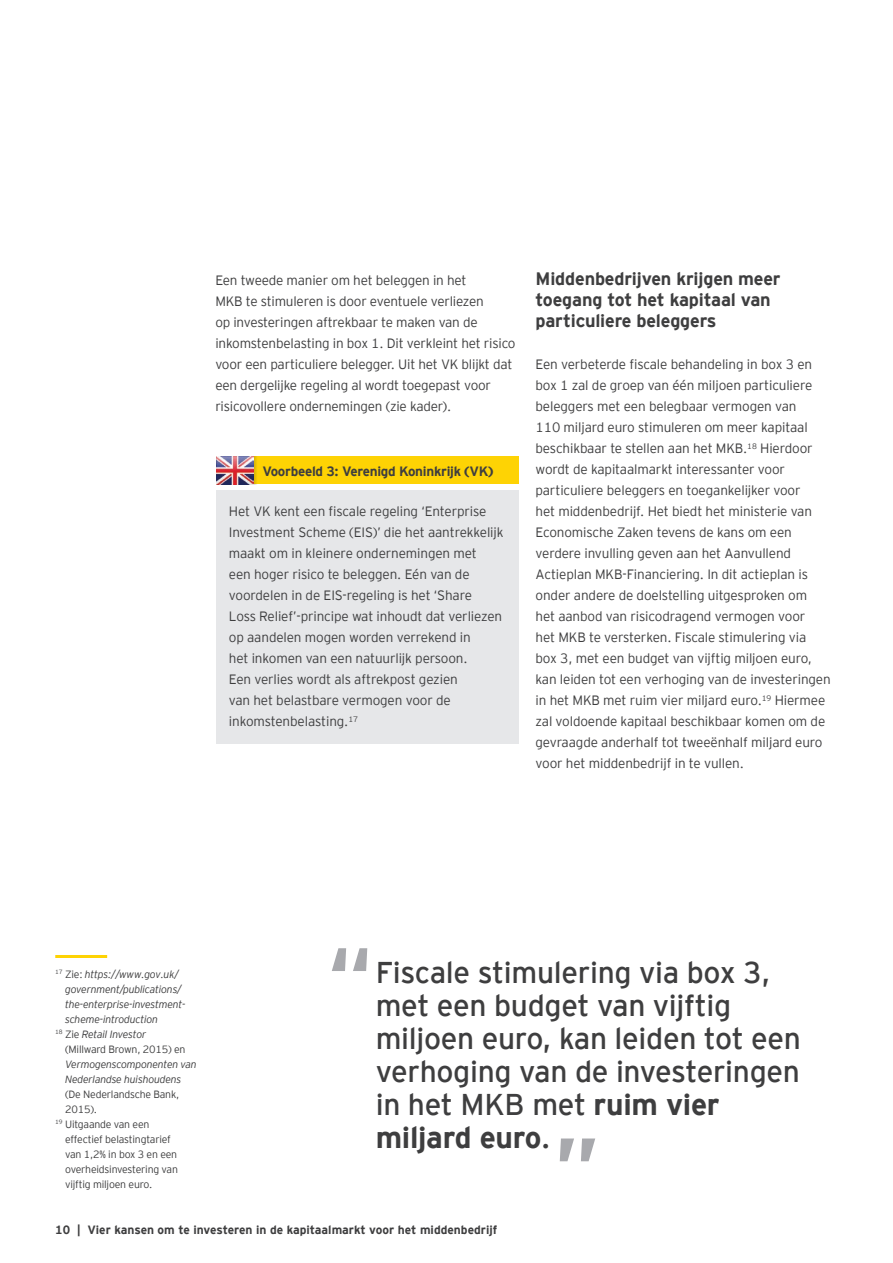
<style>
.page{position:relative;width:893px;height:1263px;background:#fff}
.page>*{position:absolute;margin:0;border:0;box-sizing:border-box;transform-origin:0 0}
.K-Body_copy{font:700 81px "EY Interstate";color:#a8a9ad}
.t1{font:30px/33px "EY Interstate";letter-spacing:-.01em;color:#3e3e3f}
.G-Header_2{font:700 18px/21px "EY Interstate";letter-spacing:-.01em;color:#3e3e3f}
.K-Body_copy-2{font:300 13.5px/21px "EY Interstate";letter-spacing:-.01em;color:#3e3e3f}
.K-Body_copy-3{font:700 13.5px "EY Interstate";letter-spacing:-.02em;color:#3e3e3f}
.t2{font:700 12px "EY Interstate";color:#3e3e3f}
.Voetnoten{font:italic 300 10.5px/15px "EY Interstate";letter-spacing:-.02em;color:#3e3e3f}
.Voetnoten-2{font:300 10.5px/15px "EY Interstate";letter-spacing:-.02em;color:#3e3e3f}
.s1{font-style:normal}
.s2{font-weight:700}
</style>
<div class="page">
<div style="left:216px;top:491px;width:302px;height:253px;background:#e6e7e9"></div>
<div style="left:254px;top:456px;width:264px;height:28px;background:#fed304"></div>
<div style="left:252px;top:456px;width:5px;height:28px;background:#e0bb03"></div>
<img style="left:216px;top:456px;width:38px;height:28px">
<hr style="left:55px;top:955px;width:52px;height:3px;background:#fed304">
<p class="K-Body_copy-2" style="left:215px;top:269px;width:302px">Een tweede manier om het beleggen in het<br>MKB te stimuleren is door eventuele verliezen<br>op investeringen aftrekbaar te maken van de inkomstenbelasting in box 1. Dit verkleint het risico voor een particuliere belegger. Uit het VK blijkt dat een dergelijke regeling al wordt toegepast voor risicovollere ondernemingen (zie kader).</p>
<p class="G-Header_2" style="left:535px;top:267px;width:247px">Middenbedrijven krijgen meer toegang tot het kapitaal van particuliere beleggers</p>
<p class="K-Body_copy-2" style="left:535px;top:353px;width:297px">Een verbeterde fiscale behandeling in box 3 en box 1 zal de groep van één miljoen particuliere beleggers met een belegbaar vermogen van<br>110 miljard euro stimuleren om meer kapitaal beschikbaar te stellen aan het MKB.<sup>18</sup> Hierdoor wordt de kapitaalmarkt interessanter voor particuliere beleggers en toegankelijker voor<br>het middenbedrijf. Het biedt het ministerie van Economische Zaken tevens de kans om een verdere invulling geven aan het Aanvullend Actieplan MKB-Financiering. In dit actieplan is onder andere de doelstelling uitgesproken om<br>het aanbod van risicodragend vermogen voor<br>het MKB te versterken. Fiscale stimulering via box 3, met een budget van vijftig miljoen euro, kan leiden tot een verhoging van de investeringen in het MKB met ruim vier miljard euro.<sup>19</sup> Hiermee zal voldoende kapitaal beschikbaar komen om de gevraagde anderhalf tot tweeënhalf miljard euro voor het middenbedrijf in te vullen.</p>
<p class="K-Body_copy-3" style="left:262px;top:461px;width:232px">Voorbeeld 3: Verenigd Koninkrijk (VK)</p>
<p class="K-Body_copy-2" style="left:229px;top:500px;width:276px">Het VK kent een fiscale regeling ‘Enterprise Investment Scheme (EIS)’ die het aantrekkelijk maakt om in kleinere ondernemingen met<br>een hoger risico te beleggen. Eén van de voordelen in de EIS-regeling is het ‘Share<br>Loss Relief’-principe wat inhoudt dat verliezen op aandelen mogen worden verrekend in<br>het inkomen van een natuurlijk persoon.<br>Een verlies wordt als aftrekpost gezien<br>van het belastbare vermogen voor de inkomstenbelasting.<sup>17</sup></p>
<p class="Voetnoten" style="left:65px;top:966px;width:122px;text-indent:-10px"><sup>17</sup> <span class="s1">Zie:</span> https://www.gov.uk/ government/publications/ the-enterprise-investment&shy;scheme-introduction</p>
<p class="Voetnoten" style="left:65px;top:1026px;width:133px;text-indent:-10px"><sup>18</sup> <span class="s1">Zie</span> Retail Investor<br><span class="s1">(Millward Brown, 2015) en<br></span>Vermogenscomponenten van<br>Nederlandse huishoudens <span class="s1">(De Nederlandsche Bank,<br>2015).</span></p>
<p class="Voetnoten-2" style="left:65px;top:1116px;width:114px;text-indent:-10px"><sup>19</sup> Uitgaande van een effectief belastingtarief van 1,2% in box 3 en een overheidsinvestering van vijftig miljoen euro.</p>
<p class="K-Body_copy" style="left:328px;top:918px;width:45px">“</p>
<p class="t1" style="left:376px;top:954px;width:427px">Fiscale stimulering via box 3, met een budget van vijftig miljoen euro, kan leiden tot een verhoging van de investeringen in het MKB met <span class="s2">ruim vier miljard euro</span>.</p>
<p class="K-Body_copy" style="left:555px;top:1108px;width:45px">”</p>
<p class="t2" style="left:55px;top:1221px;width:443px">10 | Vier kansen om te investeren in de kapitaalmarkt voor het middenbedrijf</p>
</div>
